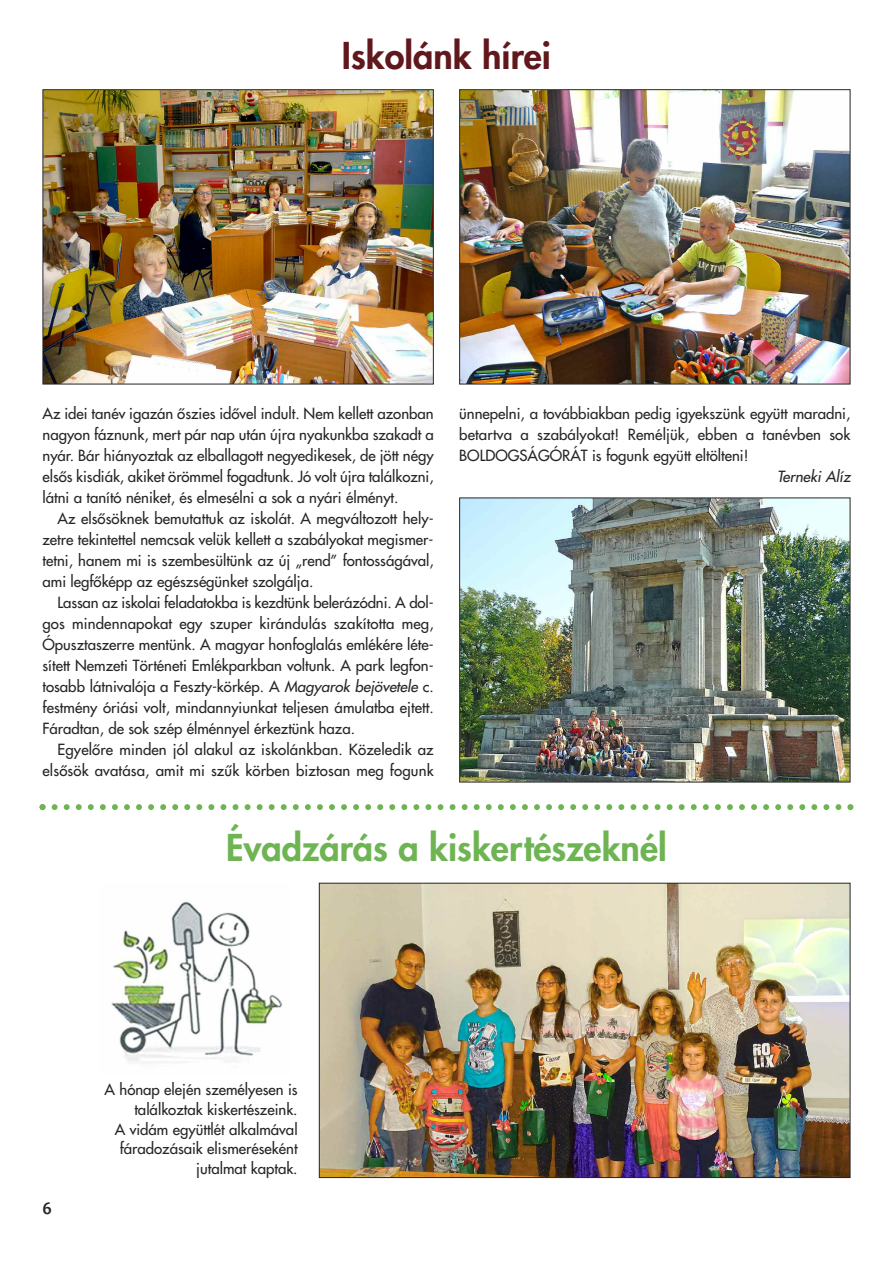
<style>
.page{position:relative;width:893px;height:1263px;background:#fff}
.page>*{position:absolute;margin:0;border:0;box-sizing:border-box;transform-origin:0 0}
.t1{font:700 36px "H Futura 2";color:#6eb453}
.t2{font:700 36px "H Futura 2";color:#61181c}
.t3{font:700 18px "Candara";color:#272627}
.t4{font:15px/21px "H Futura 2";color:#272627;text-align:justify}
.t5{font:italic 15px "H Futura 2";color:#272627}
.s1{font-style:italic}
</style>
<div class="page">
<img style="left:45px;top:91px;width:387px;height:291px">
<div style="left:43px;top:89px;width:391px;height:295px;border:1px solid #272627"></div>
<img style="left:461px;top:91px;width:387px;height:291px">
<div style="left:459px;top:89px;width:391px;height:295px;border:1px solid #272627"></div>
<img style="left:321px;top:885px;width:527px;height:291px">
<div style="left:319px;top:883px;width:531px;height:295px;border:1px solid #272627"></div>
<img style="left:111px;top:901px;width:172px;height:162px">
<svg style="left:40px;top:804px;width:813px;height:6px"></svg>
<img style="left:461px;top:499px;width:387px;height:281px">
<div style="left:459px;top:497px;width:391px;height:285px;border:1px solid #272627"></div>
<h1 class="t2" style="left:342px;top:32px;width:211px">Iskolánk hírei</h1>
<p class="t4" style="left:43px;top:403px;width:393px">Az idei tanév igazán őszies idővel indult. Nem kellett azonban nagyon fáznunk, mert pár nap után újra nyakunkba szakadt a nyár. Bár hiányoztak az elballagott negyedikesek, de jött négy elsős kisdiák, akiket örömmel fogadtunk. Jó volt újra találkozni, látni a tanító néniket, és elmesélni a sok a nyári élményt.</p>
<p class="t4" style="left:43px;top:508px;width:393px;text-indent:15px">Az elsősöknek bemutattuk az iskolát. A megváltozott hely&shy;zetre tekintettel nemcsak velük kellett a szabályokat megismer&shy;tetni, hanem mi is szembesültünk az új „rend” fontosságával, ami legfőképp az egészségünket szolgálja.</p>
<p class="t4" style="left:43px;top:592px;width:393px;text-indent:15px">Lassan az iskolai feladatokba is kezdtünk belerázódni. A dol&shy;gos mindennapokat egy szuper kirándulás szakította meg, Ópusztaszerre mentünk. A magyar honfoglalás emlékére léte&shy;sített Nemzeti Történeti Emlékparkban voltunk. A park legfon&shy;tosabb látnivalója a Feszty-körkép. A <span class="s1">Magyarok bejövetele</span> c. festmény óriási volt, mindannyiunkat teljesen ámulatba ejtett.<br>Fáradtan, de sok szép élménnyel érkeztünk haza.</p>
<p class="t4" style="left:43px;top:739px;width:393px;text-align:right">Egyelőre minden jól alakul az iskolánkban. Közeledik az elsősök avatása, amit mi szűk körben biztosan meg fogunk</p>
<p class="t4" style="left:459px;top:403px;width:393px">ünnepelni, a továbbiakban pedig igyekszünk együtt maradni, betartva a szabályokat! Reméljük, ebben a tanévben sok BOLDOGSÁGÓRÁT is fogunk együtt eltölteni!</p>
<p class="t5" style="left:777px;top:467px;width:75px">Terneki Alíz</p>
<h1 class="t1" style="left:226px;top:823px;width:442px">évadzárás a kiskertészeknél</h1>
<p class="t3" style="left:43px;top:1197px;width:11px">6</p>
<p class="t4" style="left:105px;top:1080px;width:195px;line-height:19.6px;text-align:right">A hónap elején személyesen is találkoztak kiskertészeink.<br>A vidám együttlét alkalmával fáradozásaik elismeréseként jutalmat kaptak.</p>
</div>
